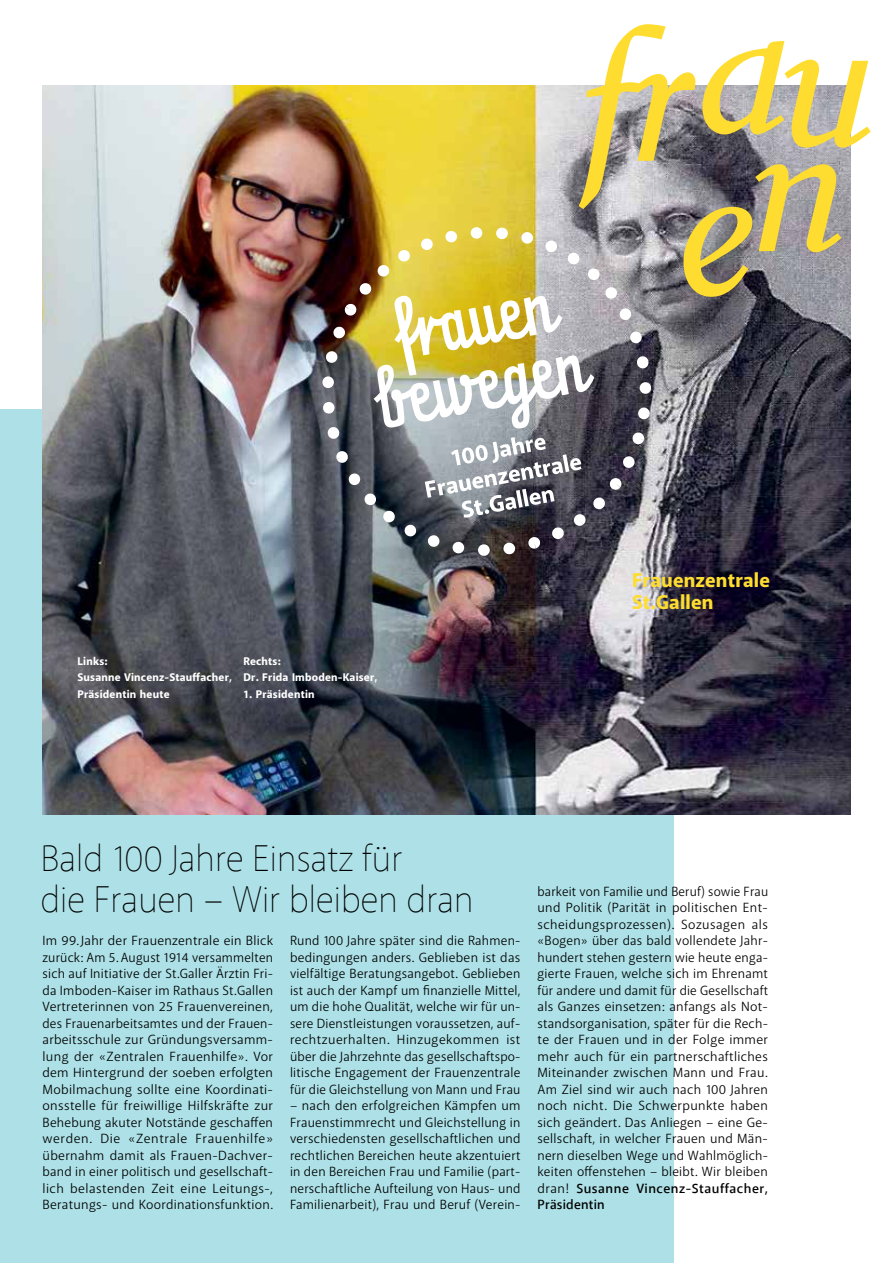
<style>
.page{position:relative;width:893px;height:1263px;background:#fff}
.page>*{position:absolute;margin:0;border:0;box-sizing:border-box;transform-origin:0 0}
.t1{font:100 37.5px/40.5px "Akagi";letter-spacing:-.01em;color:#000}
.t2{font:800 20.25px/22.5px "Akagi";letter-spacing:.01em;color:#ffdd30}
.t3{font:13.5px/16.5px "Akagi";letter-spacing:.015em;color:#000;text-align:justify}
.t4{font:800 11.25px/16.5px "Akagi";letter-spacing:.02em;color:#fff}
.s1{font-weight:600}
</style>
<div class="page">
<div style="left:0;top:409px;width:674px;height:854px;background:#ade1e7"></div>
<img style="left:43px;top:85px;width:807px;height:730px">
<svg style="left:322px;top:227px;width:329px;height:329px;background:#636167"></svg>
<svg style="left:374px;top:24px;width:497px;height:405px"></svg>
<p class="t4" style="left:77px;top:653px;width:156px">Links:<br>Susanne Vincenz-Stauffacher,<br>Präsidentin heute</p>
<p class="t4" style="left:244px;top:653px;width:135px">Rechts:<br>Dr. Frida Imboden-Kaiser,</p>
<p class="t4" style="left:244px;top:686px;width:73px">1. Präsidentin</p>
<h2 class="t2" style="left:632px;top:569px;width:139px">Frauenzentrale<br>St.Gallen</h2>
<h1 class="t1" style="left:40px;top:837px;width:435px">Bald 100 Jahre Einsatz für<br>die Frauen – Wir bleiben dran</h1>
<p class="t3" style="left:43px;top:932px;width:232px">Im 99. Jahr der Frauenzentrale ein Blick zurück: Am 5. August 1914 versammelten sich auf Initiative der St.Galler Ärztin Fri&shy;da Imboden-Kaiser im Rathaus St.Gallen Vertreterinnen von 25 Frauenvereinen, des Frauenarbeitsamtes und der Frauen&shy;arbeitsschule zur Gründungsversamm&shy;lung der «Zentralen Frauenhilfe». Vor dem Hintergrund der soeben erfolgten Mobilmachung sollte eine Koordinati&shy;onsstelle für freiwillige Hilfskräfte zur Behebung akuter Notstände geschaffen werden. Die «Zentrale Frauenhilfe» übernahm damit als Frauen-Dachver&shy;band in einer politisch und gesellschaft&shy;lich belastenden Zeit eine Leitungs-, Beratungs- und Koordinationsfunktion.</p>
<p class="t3" style="left:290px;top:932px;width:232px">Rund 100 Jahre später sind die Rahmen&shy;bedingungen anders. Geblieben ist das vielfältige Beratungsangebot. Geblieben ist auch der Kampf um finanzielle Mittel, um die hohe Qualität, welche wir für un&shy;sere Dienstleistungen voraussetzen, auf&shy;rechtzuerhalten. Hinzugekommen ist über die Jahrzehnte das gesellschaftspo&shy;litische Engagement der Frauenzentrale für die Gleichstellung von Mann und Frau</p>
<p class="t3" style="left:290px;top:1097px;width:232px">– nach den erfolgreichen Kämpfen um Frauenstimmrecht und Gleichstellung in verschiedensten gesellschaftlichen und rechtlichen Bereichen heute akzentuiert in den Bereichen Frau und Familie (part&shy;nerschaftliche Aufteilung von Haus- und Familienarbeit), Frau und Beruf (Verein-</p>
<p class="t3" style="left:537px;top:883px;width:232px">barkeit von Familie und Beruf) sowie Frau und Politik (Parität in politischen Ent&shy;scheidungsprozessen). Sozusagen als «Bogen» über das bald vollendete Jahr&shy;hundert stehen gestern wie heute enga&shy;gierte Frauen, welche sich im Ehrenamt für andere und damit für die Gesellschaft als Ganzes einsetzen: anfangs als Not&shy;standsorganisation, später für die Rech&shy;te der Frauen und in der Folge immer mehr auch für ein partnerschaftliches Miteinander zwischen Mann und Frau.<br>Am Ziel sind wir auch nach 100 Jahren noch nicht. Die Schwerpunkte haben sich geändert. Das Anliegen – eine Ge&shy;sellschaft, in welcher Frauen und Män&shy;nern dieselben Wege und Wahlmöglich&shy;keiten offenstehen – bleibt. Wir bleiben dran! <span class="s1">Susanne Vincenz-Stauffacher, Präsidentin</span></p>
</div>
